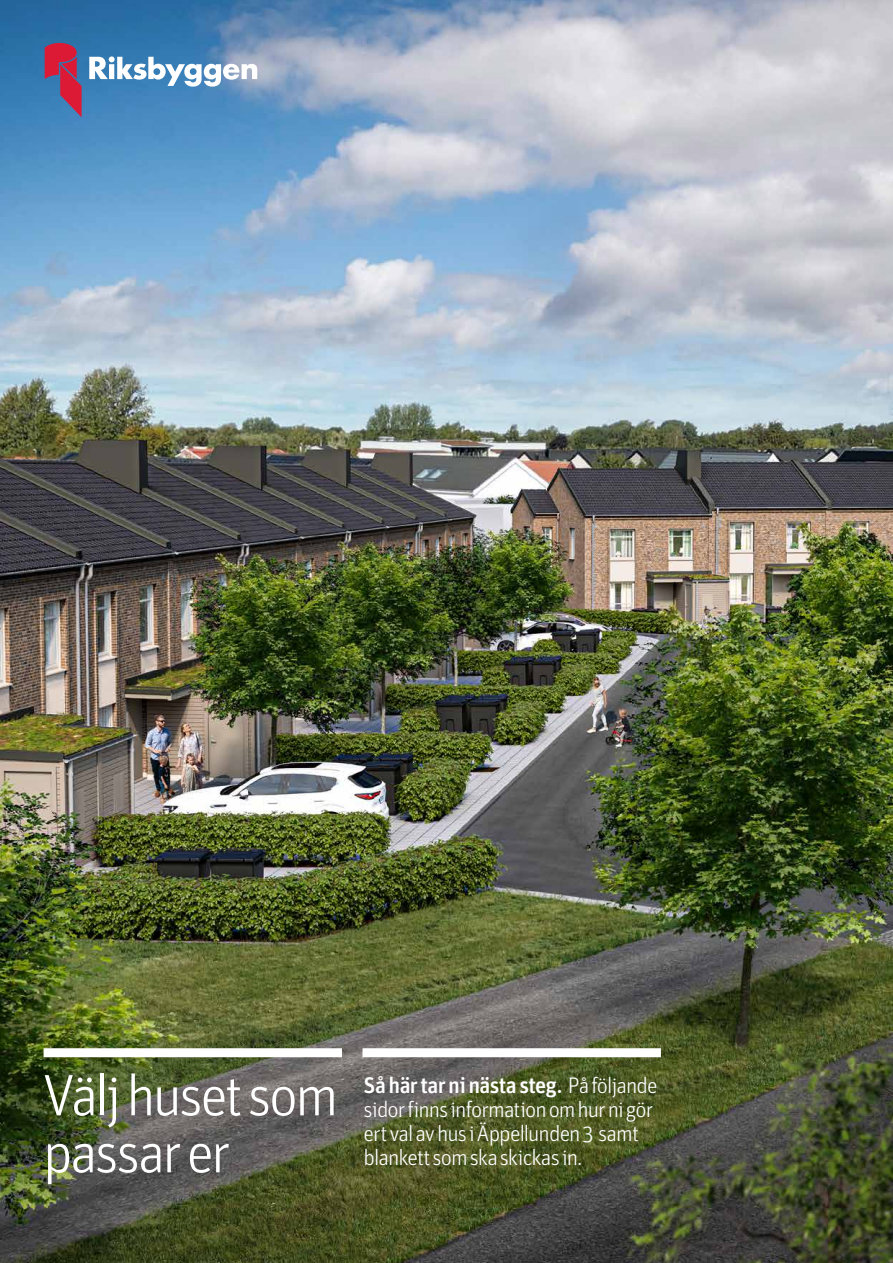
<style>
.page{position:relative;width:893px;height:1263px;background:#fff}
.page>*{position:absolute;margin:0;border:0;box-sizing:border-box;transform-origin:0 0}
.t1{font:300 58.5px/57px "Unit OTRB";letter-spacing:-.05em;color:#fff}
.t2{font:300 22.5px/24px "Unit OTRB";letter-spacing:-.04em;color:#fff}
.t3{font:22.5px "Unit OTRB1 Medi";letter-spacing:-.03em;color:#fff}
.s1{font-family:"Unit OTRB";font-weight:300}
</style>
<div class="page">
<img style="left:0;top:0;width:893px;height:1263px">
<div style="left:44px;top:1048px;width:298px;height:9px;background:#fff"></div>
<div style="left:362px;top:1048px;width:299px;height:9px;background:#fff"></div>
<svg style="left:89px;top:56px;width:168px;height:31px"></svg>
<svg style="left:45px;top:43px;width:37px;height:74px;background:#93466e"></svg>
<h1 class="t1" style="left:43px;top:1067px;width:297px">Välj huset som passar er</h1>
<p class="t3" style="left:364px;top:1070px;width:296px">Så här tar ni nästa steg. <span class="s1">På följande</span></p>
<p class="t2" style="left:364px;top:1097px;width:291px">sidor finns information om hur ni gör ert val av hus i Äppellunden 3 samt blankett som ska skickas in.</p>
</div>
